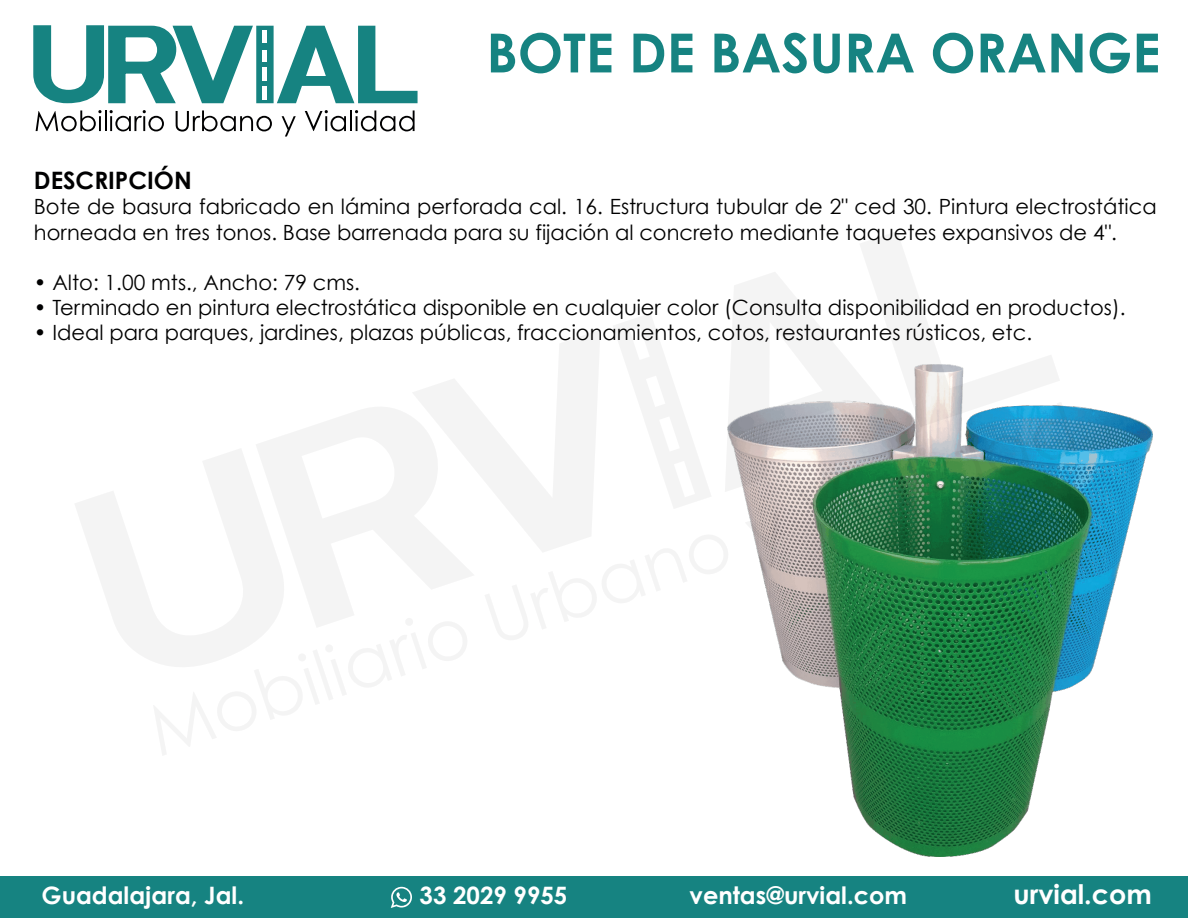
<style>
.page{position:relative;width:1188px;height:918px;background:#fff}
.page>*{position:absolute;margin:0;border:0;box-sizing:border-box;transform-origin:0 0}
.t1{font:700 54px "Century Gothic";color:#168381}
.t2{font:700 27px "Century Gothic";color:#fff}
.t3{font:700 24px "Century Gothic";color:#fff}
.t4{font:700 24px "Century Gothic";color:#000001}
.t5{font:21px/25.2px "Century Gothic";color:#000001}
</style>
<div class="page">
<img style="left:848px;top:406px;width:305px;height:450px">
<svg style="left:33px;top:25px;width:220px;height:79px"></svg>
<div style="left:256px;top:26px;width:18px;height:77px;background:#168381;border:2px solid #168381"></div>
<svg style="left:277px;top:25px;width:141px;height:79px"></svg>
<div style="left:262px;top:31px;width:5px;height:12px;background:#fff"></div>
<svg style="left:36px;top:110px;width:66px;height:21px"></svg>
<hr style="left:105px;top:110px;width:2px;height:21px;background:#000001">
<svg style="left:110px;top:110px;width:54px;height:21px"></svg>
<svg style="left:176px;top:110px;width:96px;height:22px"></svg>
<svg style="left:282px;top:116px;width:14px;height:20px"></svg>
<svg style="left:305px;top:110px;width:41px;height:21px"></svg>
<hr style="left:350px;top:110px;width:2px;height:21px;background:#000001">
<svg style="left:355px;top:110px;width:60px;height:21px"></svg>
<div style="left:262px;top:51px;width:5px;height:11px;background:#fff"></div>
<div style="left:262px;top:67px;width:5px;height:13px;background:#fff"></div>
<div style="left:262px;top:86px;width:5px;height:13px;background:#fff"></div>
<div style="left:0;top:876px;width:1188px;height:42px;background:#168381"></div>
<svg style="left:391px;top:887px;width:21px;height:21px"></svg>
<svg style="left:75px;top:491px;width:78px;height:170px"></svg>
<svg style="left:153px;top:232px;width:925px;height:524px"></svg>
<h1 class="t1" style="left:486px;top:12px;width:675px">BOTE DE BASURA ORANGE</h1>
<p class="t4" style="left:34px;top:162px;width:159px">DESCRIPCIÓN</p>
<p class="t5" style="left:34px;top:194px;width:1124px">Bote de basura fabricado en lámina perforada cal. 16. Estructura tubular de 2" ced 30. Pintura electrostática horneada en tres tonos. Base barrenada para su fijación al concreto mediante taquetes expansivos de 4".</p>
<p class="t5" style="left:34px;top:270px;width:328px">• Alto: 1.00 mts., Ancho: 79 cms.</p>
<p class="t5" style="left:34px;top:295px;width:1093px">• Terminado en pintura electrostática disponible en cualquier color (Consulta disponibilidad en productos).</p>
<p class="t5" style="left:34px;top:320px;width:1000px">• Ideal para parques, jardines, plazas públicas, fraccionamientos, cotos, restaurantes rústicos, etc.</p>
<p class="t3" style="left:42px;top:878px;width:204px">Guadalajara, Jal.</p>
<p class="t3" style="left:420px;top:878px;width:149px">33 2029 9955</p>
<p class="t3" style="left:690px;top:878px;width:219px">ventas@urvial.com</p>
<p class="t2" style="left:1014px;top:874px;width:140px">urvial.com</p>
</div>
